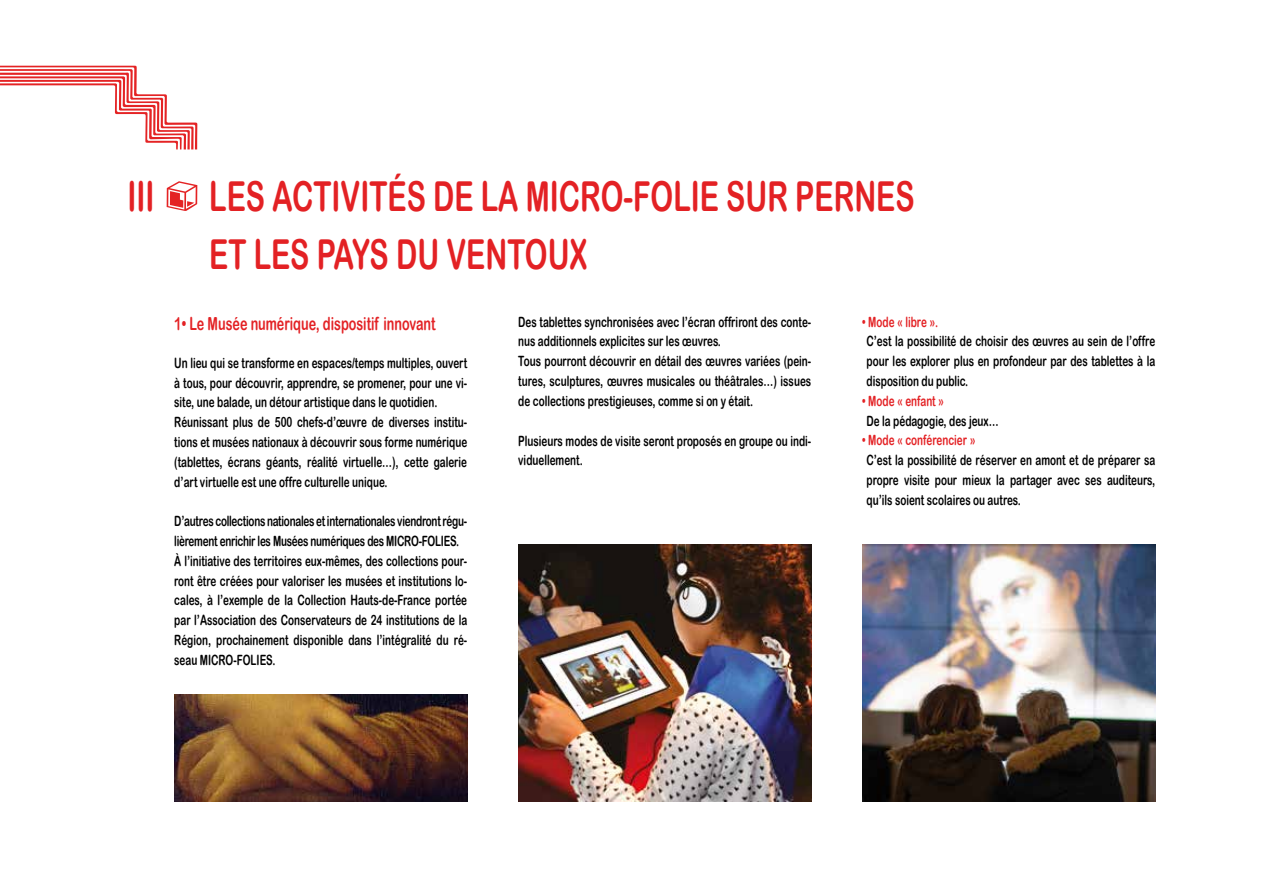
<style>
.page{position:relative;width:1263px;height:893px;background:#fff}
.page>*{position:absolute;margin:0;border:0;box-sizing:border-box;transform-origin:0 0}
.t1{font:41.25px/57.6px "Arial Rounded MT Bold";color:#e32124;scale:.7 1}
.t2{font:18px "Arial Rounded MT Bold";color:#e32124;scale:.7 1}
.t3{font:14.25px/19.8px "Arial Rounded MT Bold";color:#000;scale:.7 1}
.t4{font:14.25px "Arial Rounded MT Bold";color:#e32124;scale:.7 1}
</style>
<div class="page">
<svg style="left:167px;top:181px;width:30px;height:30px"></svg>
<svg style="left:0;top:65px;width:198px;height:84px"></svg>
<img style="left:518px;top:544px;width:293px;height:258px">
<img style="left:174px;top:694px;width:293px;height:108px">
<img style="left:862px;top:544px;width:293px;height:258px">
<h1 class="t1" style="left:127px;top:167px;width:40px">III</h1>
<h1 class="t1" style="left:209px;top:167px;width:1009px">LES ACTIVITÉS DE LA MICRO-FOLIE SUR PERNES<br>ET LES PAYS DU VENTOUX</h1>
<p class="t2" style="left:174px;top:313px;width:375px">1• Le Musée numérique, dispositif innovant</p>
<p class="t3" style="left:174px;top:353px;width:420px">Un lieu qui se transforme en espaces/temps multiples, ouvert à tous, pour découvrir, apprendre, se promener, pour une vi&shy;site, une balade, un détour artistique dans le quotidien.<br>Réunissant plus de 500 chefs-d’œuvre de diverses institu&shy;tions et musées nationaux à découvrir sous forme numérique (tablettes, écrans géants, réalité virtuelle…), cette galerie d’art virtuelle est une offre culturelle unique.</p>
<p class="t3" style="left:174px;top:511px;width:420px">D’autres collections nationales et internationales viendront régu&shy;lièrement enrichir les Musées numériques des MICRO-FOLIES.<br>À l’initiative des territoires eux-mêmes, des collections pour&shy;ront être créées pour valoriser les musées et institutions lo&shy;cales, à l’exemple de la Collection Hauts-de-France portée par l’Association des Conservateurs de 24 institutions de la Région, prochainement disponible dans l’intégralité du ré&shy;seau MICRO-FOLIES.</p>
<p class="t3" style="left:518px;top:312px;width:420px">Des tablettes synchronisées avec l’écran offriront des conte&shy;nus additionnels explicites sur les œuvres.<br>Tous pourront découvrir en détail des œuvres variées (pein&shy;tures, sculptures, œuvres musicales ou théâtrales…) issues de collections prestigieuses, comme si on y était.</p>
<p class="t3" style="left:518px;top:430px;width:420px">Plusieurs modes de visite seront proposés en groupe ou indi&shy;viduellement.</p>
<p class="t4" style="left:862px;top:313px;width:110px">• Mode « libre ».</p>
<p class="t3" style="left:866px;top:331px;width:414px;text-align:justify">C’est la possibilité de choisir des œuvres au sein de l’offre pour les explorer plus en profondeur par des tablettes à la disposition du public.</p>
<p class="t4" style="left:862px;top:392px;width:118px">• Mode « enfant »</p>
<p class="t3" style="left:866px;top:411px;width:190px">De la pédagogie, des jeux…</p>
<p class="t4" style="left:862px;top:432px;width:163px">• Mode « conférencier »</p>
<p class="t3" style="left:866px;top:450px;width:414px;text-align:justify">C’est la possibilité de réserver en amont et de préparer sa propre visite pour mieux la partager avec ses auditeurs, qu’ils soient scolaires ou autres.</p>
</div>
